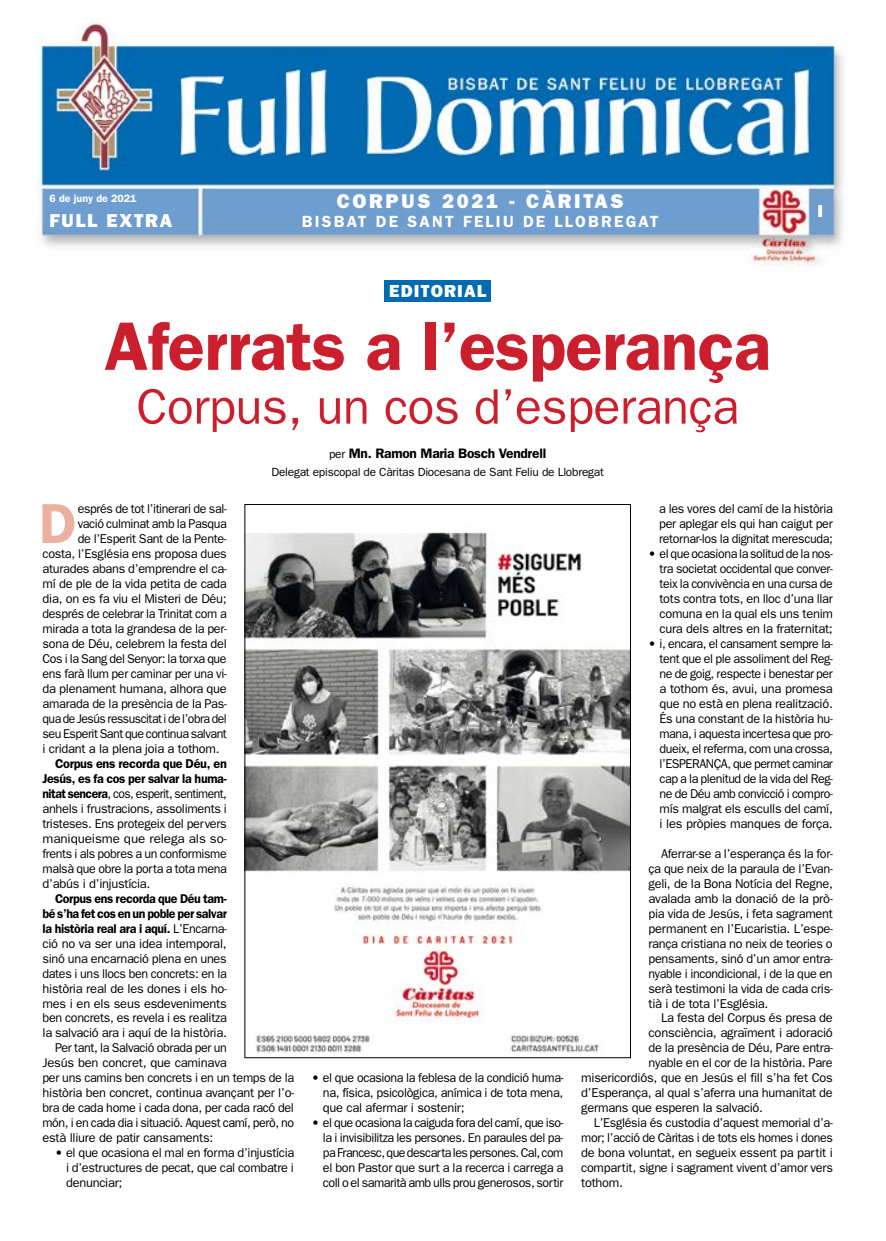
<style>
.page{position:relative;width:886px;height:1241px;background:#fff}
.page>*{position:absolute;margin:0;border:0;box-sizing:border-box;transform-origin:0 0}
.t1{font:600 68.75px "Franklin Gothic";letter-spacing:-.01em;color:#cc1f2e}
.t2{font:600 56.5px "Franklin Gothic";color:#ebb09e}
.t3{font:50px "Franklin Gothic";letter-spacing:-.01em;color:#cc1f2e}
.t4{font:800 20px "Franklin Gothic";letter-spacing:.135em;color:#fff}
.t5{font:800 18.75px "Franklin Gothic";letter-spacing:.09em;color:#fff}
.t6{font:800 17.5px "Franklin Gothic";letter-spacing:.07em;color:#fff}
.t7{font:600 16.25px "Franklin Gothic";letter-spacing:.135em;color:#fff}
.t8{font:600 13.75px "Franklin Gothic";letter-spacing:-.02em;color:#000}
.t9{font:12.75px/15px "Franklin Gothic";letter-spacing:-.02em;color:#000;text-align:justify}
.t10{font:12.75px/15px "Franklin Gothic";letter-spacing:-.02em;color:#000;text-align:justify;scale:.95 1}
.t11{font:600 12.75px "Franklin Gothic";letter-spacing:-.03em;color:#000}
.t12{font:12.75px "Franklin Gothic";letter-spacing:-.04em;color:#000;scale:.95 1}
.t13{font:12.75px "Franklin Gothic";letter-spacing:-.04em;color:#000}
.t14{font:11.88px "Franklin Gothic";letter-spacing:-.02em;color:#000}
.t15{font:600 10.62px "Franklin Gothic";color:#fff}
.s1{font-weight:400;font-size:11.88px}
.s2{font-weight:600}
.s3{font-weight:400}
</style>
<div class="page">
<img style="left:36px;top:20px;width:807px;height:247px">
<div style="left:384px;top:280px;width:107px;height:21px;background:#006ab3"></div>
<img style="left:247px;top:532px;width:382px;height:522px">
<p class="t15" style="left:50px;top:192px;width:88px">6 de juny de 2021</p>
<h3 class="t4" style="left:337px;top:190px;width:288px">CORPUS 2021 - CÀRITAS</h3>
<h3 class="t5" style="left:50px;top:209px;width:124px">FULL EXTRA</h3>
<p class="t7" style="left:302px;top:212px;width:358px">BISBAT DE SANT FELIU DE LLOBREGAT</p>
<h3 class="t6" style="left:389px;top:280px;width:99px">EDITORIAL</h3>
<h1 class="t1" style="left:104px;top:305px;width:668px">Aferrats a l’esperança</h1>
<h3 class="t3" style="left:136px;top:378px;width:604px">Corpus, un cos d’esperança</h3>
<p class="t8" style="left:329px;top:445px;width:219px"><span class="s1">per</span> Mn. Ramon Maria Bosch Vendrell</p>
<p class="t14" style="left:271px;top:465px;width:334px">Delegat episcopal de Càritas Diocesana de Sant Feliu de Llobregat</p>
<h3 class="t6" style="left:817px;top:201px;width:7px">I</h3>
<h2 class="t2" style="left:39px;top:490px;width:39px">D</h2>
<p class="t9" style="left:78px;top:501px;width:150px">esprés de tot l’itinerari de sal-</p>
<p class="t9" style="left:78px;top:516px;width:150px">vació culminat amb la Pasqua</p>
<p class="t9" style="left:78px;top:530px;width:150px">de l’Esperit Sant de la Pente-</p>
<p class="t9" style="left:43px;top:545px;width:186px">costa, l’Església ens proposa dues</p>
<p class="t9" style="left:43px;top:560px;width:186px">aturades abans d’emprendre el ca-</p>
<p class="t9" style="left:43px;top:575px;width:186px">mí de ple de la vida petita de cada</p>
<p class="t9" style="left:43px;top:590px;width:186px">dia, on es fa viu el Misteri de Déu;</p>
<p class="t9" style="left:43px;top:605px;width:186px">després de celebrar la Trinitat com a</p>
<p class="t9" style="left:43px;top:620px;width:186px">mirada a tota la grandesa de la per-</p>
<p class="t9" style="left:43px;top:635px;width:186px">sona de Déu, celebrem la festa del</p>
<p class="t9" style="left:43px;top:650px;width:186px">Cos i la Sang del Senyor: la torxa que</p>
<p class="t9" style="left:43px;top:665px;width:186px">ens farà llum per caminar per una vi-</p>
<p class="t9" style="left:43px;top:680px;width:186px">da plenament humana, alhora que</p>
<p class="t9" style="left:43px;top:695px;width:186px">amarada de la presència de la Pas-</p>
<p class="t12" style="left:43px;top:711px;width:195px">qua de Jesús ressuscitat i de l’obra del</p>
<p class="t13" style="left:43px;top:726px;width:186px">seu Esperit Sant que continua salvant</p>
<p class="t9" style="left:43px;top:740px;width:179px">i cridant a la plena joia a tothom.</p>
<p class="t10" style="left:43px;top:755px;width:196px;text-indent:13px"><span class="s2">Corpus ens recorda que Déu, en Jesús, es fa cos per salvar la huma&shy;nitat sencera</span>, cos, esperit, sentiment, anhels i frustracions, assoliments i tristeses. Ens protegeix del pervers maniqueisme que relega als so&shy;frents i als pobres a un conformisme malsà que obre la porta a tota mena d’abús i d’injustícia.</p>
<p class="t11" style="left:55px;top:890px;width:173px">Corpus ens recorda que Déu tam-</p>
<p class="t11" style="left:43px;top:905px;width:186px">bé s’ha fet cos en un poble per salvar</p>
<p class="t11" style="left:43px;top:920px;width:186px">la història real ara i aquí. <span class="s3">L’Encarna-</span></p>
<p class="t9" style="left:43px;top:935px;width:186px">ció no va ser una idea intemporal,</p>
<p class="t9" style="left:43px;top:950px;width:186px">sinó una encarnació plena en unes</p>
<p class="t9" style="left:43px;top:965px;width:186px">dates i uns llocs ben concrets: en la</p>
<p class="t9" style="left:43px;top:980px;width:186px">història real de les dones i els ho-</p>
<p class="t9" style="left:43px;top:995px;width:186px">mes i en els seus esdeveniments</p>
<p class="t9" style="left:43px;top:1010px;width:186px">ben concrets, es revela i es realitza</p>
<p class="t9" style="left:43px;top:1025px;width:186px">la salvació ara i aquí de la història.</p>
<p class="t9" style="left:55px;top:1040px;width:173px">Per tant, la Salvació obrada per un</p>
<p class="t9" style="left:43px;top:1055px;width:186px">Jesús ben concret, que caminava</p>
<p class="t9" style="left:43px;top:1070px;width:253px">per uns camins ben concrets i en un temps de la</p>
<p class="t9" style="left:43px;top:1085px;width:253px">història ben concret, continua avançant per l’o-</p>
<p class="t9" style="left:43px;top:1100px;width:253px">bra de cada home i cada dona, per cada racó del</p>
<p class="t9" style="left:43px;top:1115px;width:253px">món, i en cada dia i situació. Aquest camí, però, no</p>
<p class="t9" style="left:43px;top:1129px;width:172px">està lliure de patir cansaments:</p>
<p class="t9" style="left:66px;top:1144px;width:230px;text-indent:-11px">• el que ocasiona el mal en forma d’injustícia i d’estructures de pecat, que cal combatre i denunciar;</p>
<p class="t9" style="left:323px;top:1070px;width:242px;text-indent:-11px">• el que ocasiona la feblesa de la condició huma&shy;na, física, psicològica, anímica i de tota mena, que cal afermar i sostenir;</p>
<p class="t9" style="left:323px;top:1115px;width:242px;text-indent:-11px">• el que ocasiona la caiguda fora del camí, que iso&shy;la i invisibilitza les persones. En paraules del pa&shy;pa Francesc, que descarta les persones. Cal, com el bon Pastor que surt a la recerca i carrega a coll o el samarità amb ulls prou generosos, sortir</p>
<p class="t9" style="left:659px;top:501px;width:175px">a les vores del camí de la història per aplegar els qui han caigut per retornar-los la dignitat merescuda;</p>
<p class="t9" style="left:659px;top:545px;width:175px;text-indent:-11px">• el que ocasiona la solitud de la nos&shy;tra societat occidental que conver&shy;teix la convivència en una cursa de tots contra tots, en lloc d’una llar comuna en la qual els uns tenim cura dels altres en la fraternitat;</p>
<p class="t9" style="left:659px;top:635px;width:175px;text-indent:-11px">• i, encara, el cansament sempre la&shy;tent que el ple assoliment del Reg&shy;ne de goig, respecte i benestar per a tothom és, avui, una promesa que no està en plena realització.<br>És una constant de la història hu&shy;mana, i aquesta incertesa que pro&shy;dueix, el referma, com una crossa, l’ESPERANÇA, que permet caminar cap a la plenitud de la vida del Reg&shy;ne de Déu amb convicció i compro&shy;mís malgrat els esculls del camí, i les pròpies manques de força.</p>
<p class="t9" style="left:648px;top:845px;width:186px;text-indent:13px">Aferrar-se a l’esperança és la for&shy;ça que neix de la paraula de l’Evan&shy;geli, de la Bona Notícia del Regne, avalada amb la donació de la prò&shy;pia vida de Jesús, i feta sagrament permanent en l’Eucaristia. L’espe&shy;rança cristiana no neix de teories o pensaments, sinó d’un amor entra&shy;nyable i incondicional, i de la que en serà testimoni la vida de cada cris&shy;tià i de tota l’Església.</p>
<p class="t9" style="left:661px;top:1010px;width:173px">La festa del Corpus és presa de</p>
<p class="t9" style="left:648px;top:1025px;width:186px">consciència, agraïment i adoració</p>
<p class="t9" style="left:648px;top:1040px;width:186px">de la presència de Déu, Pare entra-</p>
<p class="t9" style="left:648px;top:1055px;width:186px">nyable en el cor de la història. Pare</p>
<p class="t9" style="left:581px;top:1070px;width:253px">misericordiós, que en Jesús el fill s’ha fet Cos</p>
<p class="t9" style="left:581px;top:1085px;width:253px">d’Esperança, al qual s’aferra una humanitat de</p>
<p class="t9" style="left:581px;top:1100px;width:183px">germans que esperen la salvació.</p>
<p class="t9" style="left:594px;top:1115px;width:240px">L’Església és custodia d’aquest memorial d’a-</p>
<p class="t9" style="left:581px;top:1129px;width:253px">mor; l’acció de Càritas i de tots els homes i dones</p>
<p class="t9" style="left:581px;top:1144px;width:253px">de bona voluntat, en segueix essent pa partit i</p>
<p class="t9" style="left:581px;top:1159px;width:253px">compartit, signe i sagrament vivent d’amor vers</p>
<p class="t9" style="left:581px;top:1174px;width:43px">tothom.</p>
</div>
